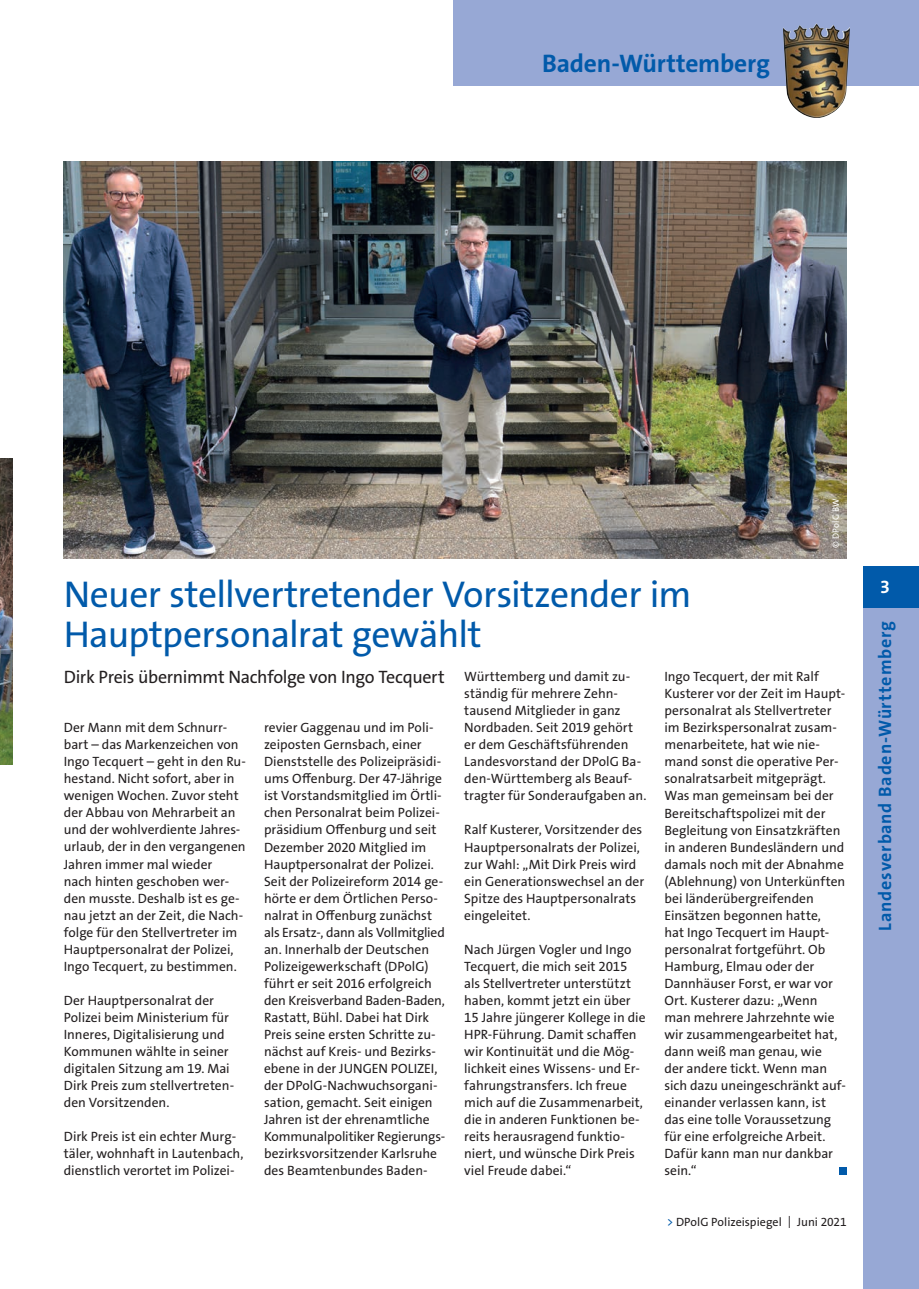
<style>
.page{position:relative;width:919px;height:1289px;background:#fff}
.page>*{position:absolute;margin:0;border:0;box-sizing:border-box;transform-origin:0 0}
.Headline_25_pt{font:37.5px/40.5px "The Sans Os F";letter-spacing:-.015em;color:#015aaa}
.t1{font:700 25.5px "The Sans Os F";letter-spacing:-.005em;color:#015aaa}
.Vorspann{font:18px "The Sans Os F";letter-spacing:-.02em;color:#231f20}
.t2{font:700 18px "The Sans Os F";letter-spacing:.045em;color:#015aaa}
.t3{font:700 18px "The Sans Os F";color:#fff}
.Grundtext{font:13.5px/17px "The Sans Os F";color:#231f20}
.Fußzeile{font:12px "The Sans Os F";color:#231f20}
.Fotonachweis{font:9px "The Sans Os F";letter-spacing:.015em;color:#fff}
.s1{color:#015aaa}
</style>
<div class="page">
<img style="left:0;top:458px;width:13px;height:306px">
<div style="left:839px;top:1167px;width:7px;height:7px;background:#015aaa"></div>
<img style="left:64px;top:162px;width:782px;height:396px">
<div style="left:863px;top:566px;width:55px;height:42px;background:#015aaa"></div>
<div style="left:863px;top:608px;width:55px;height:680px;background:#97a8d5"></div>
<div style="left:453px;top:0;width:465px;height:85px;background:#97a8d5"></div>
<img style="left:782px;top:23px;width:67px;height:95px">
<h2 class="t1" style="left:542px;top:47px;width:229px">Baden-Württemberg</h2>
<p class="Fotonachweis" style="left:829px;top:547px;width:51px;rotate:-90deg">© DPolG BW</p>
<p class="Headline_25_pt" style="left:64px;top:574px;width:629px">Neuer stellvertretender Vorsitzender im<br>Hauptpersonalrat gewählt</p>
<p class="Vorspann" style="left:64px;top:665px;width:382px">Dirk Preis übernimmt Nachfolge von Ingo Tecquert</p>
<p class="Grundtext" style="left:64px;top:719px;width:184px">Der Mann mit dem Schnurr&shy;bart – das Markenzeichen von<br>Ingo Tecquert – geht in den Ru&shy;hestand. Nicht sofort, aber in wenigen Wochen. Zuvor steht der Abbau von Mehrarbeit an und der wohlverdiente Jahres&shy;urlaub, der in den vergangenen<br>Jahren immer mal wieder<br>nach hinten geschoben wer&shy;den musste. Deshalb ist es ge&shy;nau jetzt an der Zeit, die Nach&shy;folge für den Stellvertreter im<br>Hauptpersonalrat der Polizei,<br>Ingo Tecquert, zu bestimmen.</p>
<p class="Grundtext" style="left:64px;top:991px;width:172px">Der Hauptpersonalrat der<br>Polizei beim Ministerium für<br>Inneres, Digitalisierung und<br>Kommunen wählte in seiner digitalen Sitzung am 19. Mai<br>Dirk Preis zum stellvertreten&shy;den Vorsitzenden.</p>
<p class="Grundtext" style="left:64px;top:1127px;width:181px">Dirk Preis ist ein echter Murg&shy;täler, wohnhaft in Lautenbach, dienstlich verortet im Polizei-</p>
<p class="Grundtext" style="left:664px;top:668px;width:183px">Ingo Tecquert, der mit Ralf<br>Kusterer vor der Zeit im Haupt&shy;personalrat als Stellvertreter im Bezirkspersonalrat zusam&shy;menarbeitete, hat wie nie&shy;mand sonst die operative Per&shy;sonalratsarbeit mitgeprägt.<br>Was man gemeinsam bei der<br>Bereitschaftspolizei mit der<br>Begleitung von Einsatzkräften in anderen Bundesländern und damals noch mit der Abnahme (Ablehnung) von Unterkünften bei länderübergreifenden<br>Einsätzen begonnen hatte,<br>hat Ingo Tecquert im Haupt&shy;personalrat fortgeführt. Ob<br>Hamburg, Elmau oder der<br>Dannhäuser Forst, er war vor<br>Ort. Kusterer dazu: „Wenn man mehrere Jahrzehnte wie wir zusammengearbeitet hat, dann weiß man genau, wie<br>der andere tickt. Wenn man sich dazu uneingeschränkt auf&shy;einander verlassen kann, ist das eine tolle Voraussetzung für eine erfolgreiche Arbeit.<br>Dafür kann man nur dankbar sein.“</p>
<p class="Grundtext" style="left:464px;top:668px;width:184px">Württemberg und damit zu&shy;ständig für mehrere Zehn&shy;tausend Mitglieder in ganz<br>Nordbaden. Seit 2019 gehört er dem Geschäftsführenden<br>Landesvorstand der DPolG Ba&shy;den-Württemberg als Beauf&shy;tragter für Sonderaufgaben an.</p>
<p class="Grundtext" style="left:464px;top:821px;width:181px">Ralf Kusterer, Vorsitzender des<br>Hauptpersonalrats der Polizei, zur Wahl: „Mit Dirk Preis wird ein Generationswechsel an der<br>Spitze des Hauptpersonalrats eingeleitet.</p>
<p class="Grundtext" style="left:464px;top:940px;width:183px">Nach Jürgen Vogler und Ingo<br>Tecquert, die mich seit 2015 als Stellvertreter unterstützt haben, kommt jetzt ein über<br>15 Jahre jüngerer Kollege in die<br>HPR-Führung. Damit schaffen wir Kontinuität und die Mög&shy;lichkeit eines Wissens- und Er&shy;fahrungstransfers. Ich freue mich auf die Zusammenarbeit, die in anderen Funktionen be&shy;reits herausragend funktio&shy;niert, und wünsche Dirk Preis viel Freude dabei.“</p>
<p class="Grundtext" style="left:264px;top:719px;width:183px">revier Gaggenau und im Poli&shy;zeiposten Gernsbach, einer<br>Dienststelle des Polizeipräsidi&shy;ums Offenburg. Der 47-Jährige ist Vorstandsmitglied im Örtli&shy;chen Personalrat beim Polizei&shy;präsidium Offenburg und seit<br>Dezember 2020 Mitglied im<br>Hauptpersonalrat der Polizei.<br>Seit der Polizeireform 2014 ge&shy;hörte er dem Örtlichen Perso&shy;nalrat in Offenburg zunächst als Ersatz-, dann als Vollmitglied an. Innerhalb der Deutschen<br>Polizeigewerkschaft (DPolG) führt er seit 2016 erfolgreich den Kreisverband Baden-Baden,<br>Rastatt, Bühl. Dabei hat Dirk<br>Preis seine ersten Schritte zu&shy;nächst auf Kreis- und Bezirks&shy;ebene in der JUNGEN POLIZEI, der DPolG-Nachwuchsorgani&shy;sation, gemacht. Seit einigen<br>Jahren ist der ehrenamtliche<br>Kommunalpolitiker Regierungs&shy;bezirksvorsitzender Karlsruhe des Beamtenbundes Baden-</p>
<p class="Fußzeile" style="left:666px;top:1213px;width:181px"><span class="s1">&gt;</span> DPolG Polizeispiegel | Juni 2021</p>
<h3 class="t3" style="left:879px;top:575px;width:11px">3</h3>
<h3 class="t2" style="left:873px;top:930px;width:311px;rotate:-90deg">Landesverband Baden-Württemberg</h3>
</div>
